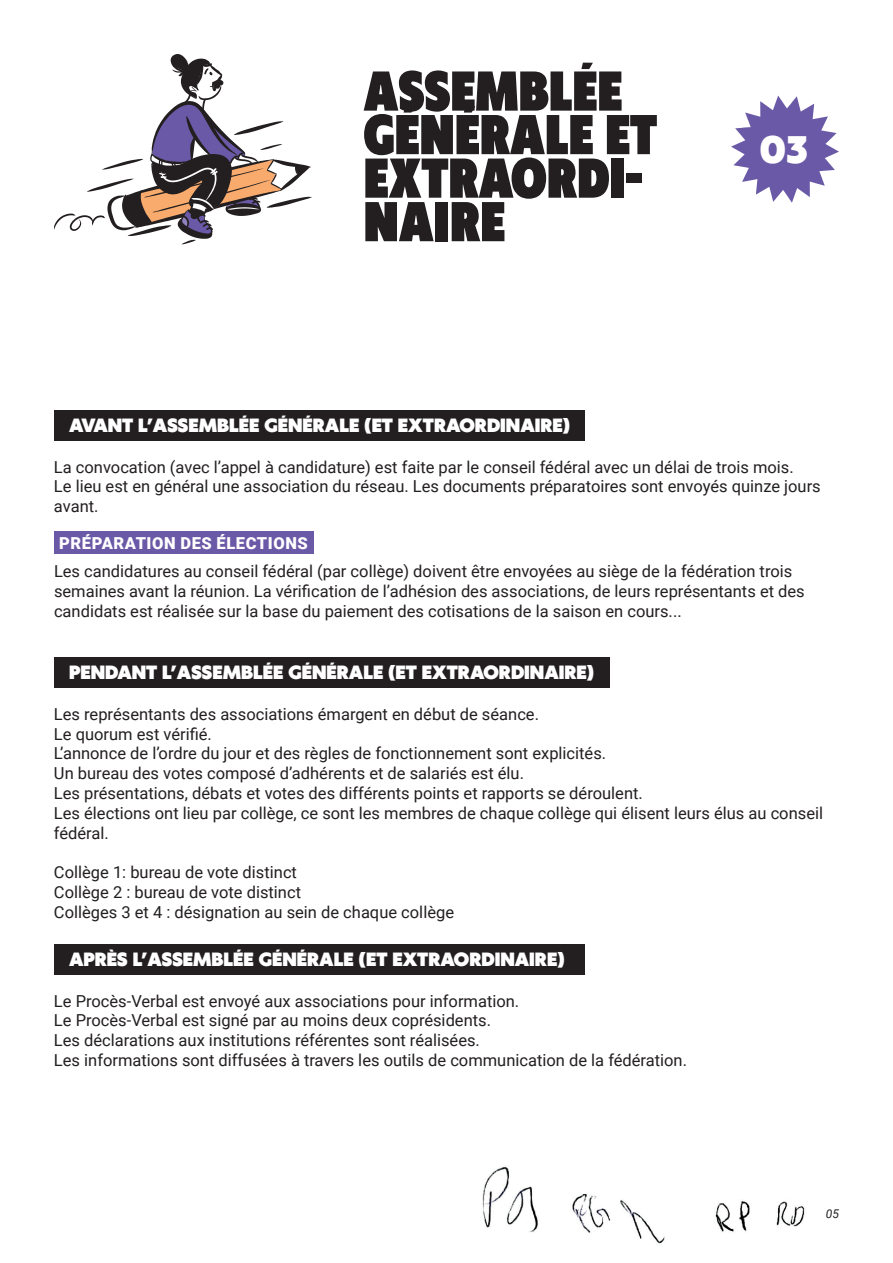
<style>
.page{position:relative;width:893px;height:1263px;background:#fff}
.page>*{position:absolute;margin:0;border:0;box-sizing:border-box;transform-origin:0 0}
.t1{font:900 52.5px/43.5px "Klein Condensed Trial";color:#231f20}
.t2{font:900 36px "Klein";color:#fff}
.t3{font:900 18px "Klein";color:#fff}
.t4{font:16.5px/19.8px "Roboto";color:#231f20}
.t5{font:900 16.5px "Roboto";letter-spacing:.035em;color:#fff}
.t6{font:italic 12px "Roboto";color:#231f20}
</style>
<div class="page">
<svg style="left:54px;top:54px;width:258px;height:190px"></svg>
<svg style="left:731px;top:96px;width:108px;height:107px"></svg>
<div style="left:54px;top:531px;width:260px;height:23px;background:#6a59a6"></div>
<div style="left:54px;top:410px;width:530px;height:31px;background:#231f20"></div>
<div style="left:54px;top:657px;width:555px;height:31px;background:#231f20"></div>
<div style="left:54px;top:944px;width:530px;height:31px;background:#231f20"></div>
<img style="left:482px;top:1166px;width:323px;height:78px">
<h1 class="t1" style="left:364px;top:67px;width:295px">ASSEMBLÉE<br>GÉNÉRALE ET<br>EXTRAORDI-<br>NAIRE</h1>
<p class="t3" style="left:69px;top:412px;width:503px">AVANT L’ASSEMBLÉE GÉNÉRALE (ET EXTRAORDINAIRE)</p>
<h2 class="t2" style="left:760px;top:123px;width:49px">03</h2>
<p class="t4" style="left:54px;top:456px;width:768px">La convocation (avec l’appel à candidature) est faite par le conseil fédéral avec un délai de trois mois.<br>Le lieu est en général une association du réseau. Les documents préparatoires sont envoyés quinze jours avant.</p>
<p class="t5" style="left:59px;top:532px;width:250px">PRÉPARATION DES ÉLECTIONS</p>
<p class="t4" style="left:54px;top:561px;width:752px">Les candidatures au conseil fédéral (par collège) doivent être envoyées au siège de la fédération trois semaines avant la réunion. La vérification de l’adhésion des associations, de leurs représentants et des candidats est réalisée sur la base du paiement des cotisations de la saison en cours...</p>
<p class="t3" style="left:69px;top:659px;width:527px">PENDANT L’ASSEMBLÉE GÉNÉRALE (ET EXTRAORDINAIRE)</p>
<p class="t4" style="left:54px;top:703px;width:771px">Les représentants des associations émargent en début de séance.<br>Le quorum est vérifié.<br>L’annonce de l’ordre du jour et des règles de fonctionnement sont explicités.<br>Un bureau des votes composé d’adhérents et de salariés est élu.<br>Les présentations, débats et votes des différents points et rapports se déroulent.<br>Les élections ont lieu par collège, ce sont les membres de chaque collège qui élisent leurs élus au conseil fédéral.</p>
<p class="t4" style="left:54px;top:862px;width:402px">Collège 1: bureau de vote distinct<br>Collège 2 : bureau de vote distinct<br>Collèges 3 et 4 : désignation au sein de chaque collège</p>
<p class="t3" style="left:69px;top:946px;width:497px">APRÈS L’ASSEMBLÉE GÉNÉRALE (ET EXTRAORDINAIRE)</p>
<p class="t4" style="left:54px;top:990px;width:635px">Le Procès-Verbal est envoyé aux associations pour information.<br>Le Procès-Verbal est signé par au moins deux coprésidents.<br>Les déclarations aux institutions référentes sont réalisées.<br>Les informations sont diffusées à travers les outils de communication de la fédération.</p>
<p class="t6" style="left:826px;top:1205px;width:15px">05</p>
</div>
